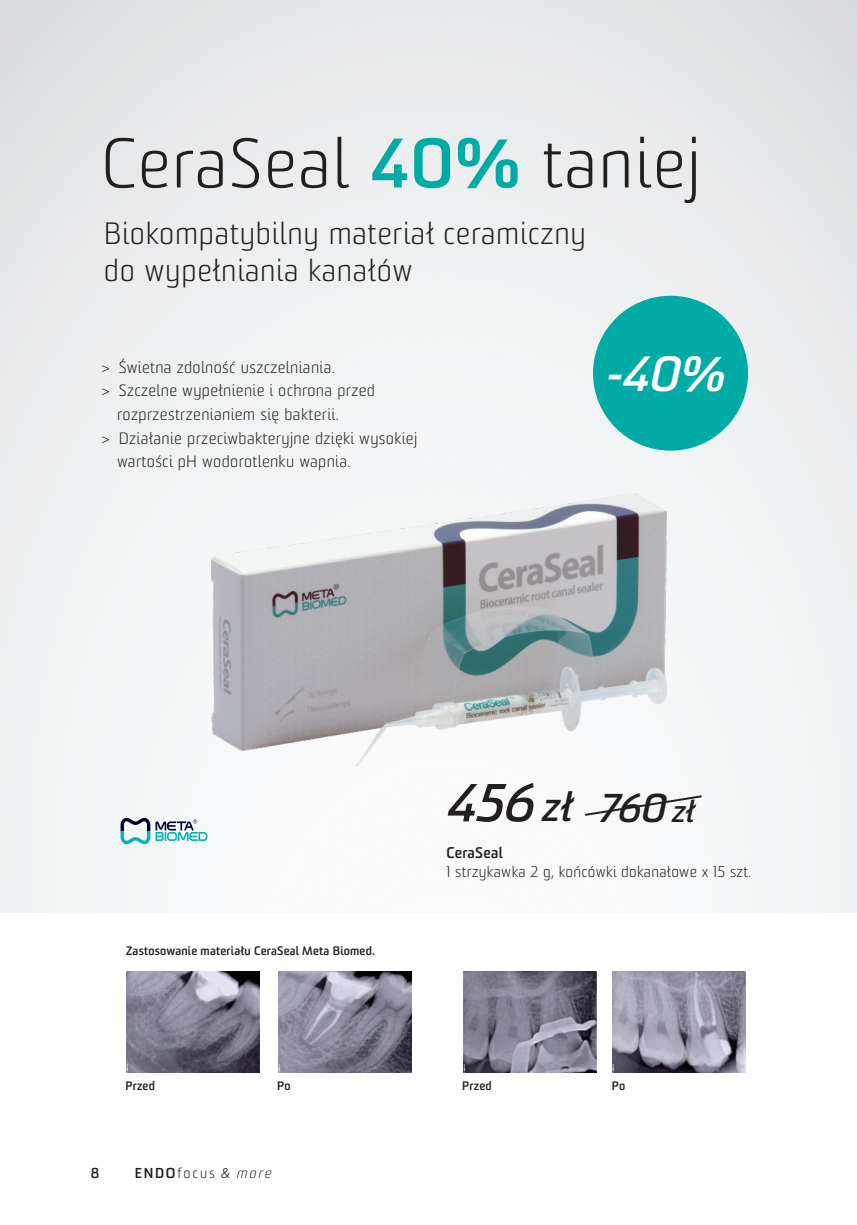
<style>
.page{position:relative;width:857px;height:1225px;background:#fff}
.page>*{position:absolute;margin:0;border:0;box-sizing:border-box;transform-origin:0 0}
.t1{font:300 68px "Sommet";letter-spacing:.025em;color:#231f20}
.t2{font:italic 700 52px "Sommet";color:#231f20}
.t3{font:italic 700 48px "Sommet";color:#fff}
.t4{font:300 30px/37.2px "Sommet";letter-spacing:.025em;color:#231f20}
.t5{font:300 16px "Sommet";letter-spacing:.025em;color:#231f20}
.t6{font:300 15px "Sommet";letter-spacing:.025em;color:#231f20}
.t7{font:700 15px "Sommet";letter-spacing:.02em;color:#231f20}
.t8{font:300 14px "Sommet";letter-spacing:.135em;color:#231f20}
.t9{font:700 14px "Sommet";color:#231f20}
.t10{font:700 12px "Sommet";letter-spacing:.02em;color:#231f20}
.s1{font-weight:700;color:#00aaa5}
.s2{font-size:40px}
.s3{font-size:39px}
.s4{font-size:30px}
.s5{font-weight:700}
.s6{font-family:"Verb";font-style:italic}
.s7{font-style:italic}
</style>
<div class="page">
<img style="left:0;top:0;width:856px;height:913px">
<img style="left:212px;top:494px;width:454px;height:272px">
<div style="left:592px;top:296px;width:155px;height:155px;background:#00aaa5;border-radius:50%"></div>
<svg style="left:582px;top:794px;width:121px;height:23px"></svg>
<img style="left:278px;top:971px;width:133px;height:101px">
<img style="left:126px;top:971px;width:133px;height:101px">
<img style="left:463px;top:971px;width:133px;height:101px">
<img style="left:612px;top:971px;width:133px;height:101px">
<svg style="left:120px;top:817px;width:87px;height:27px"></svg>
<h1 class="t1" style="left:101px;top:136px;width:601px">CeraSeal <span class="s1">40%</span> taniej</h1>
<h3 class="t4" style="left:104px;top:218px;width:483px">Biokompatybilny materiał ceramiczny do wypełniania kanałów</h3>
<p class="t5" style="left:101px;top:361px;width:235px">&gt; Świetna zdolność uszczelniania.</p>
<p class="t5" style="left:101px;top:384px;width:275px">&gt; Szczelne wypełnienie i ochrona przed</p>
<p class="t5" style="left:117px;top:408px;width:223px">rozprzestrzenianiem się bakterii.</p>
<p class="t5" style="left:101px;top:431px;width:317px">&gt; Działanie przeciwbakteryjne dzięki wysokiej</p>
<p class="t5" style="left:117px;top:455px;width:235px">wartości pH wodorotlenku wapnia.</p>
<h3 class="t3" style="left:603px;top:355px;width:121px">-40%</h3>
<h2 class="t2" style="left:445px;top:782px;width:249px">456 <span class="s2">zł</span> <span class="s3">760</span> <span class="s4">zł</span></h2>
<p class="t10" style="left:126px;top:946px;width:250px">Zastosowanie materiału CeraSeal Meta Biomed.</p>
<p class="t7" style="left:446px;top:846px;width:58px">CeraSeal</p>
<p class="t6" style="left:446px;top:866px;width:306px">1 strzykawka 2 g, końcówki dokanałowe x 15 szt.</p>
<p class="t10" style="left:125px;top:1081px;width:31px">Przed</p>
<p class="t10" style="left:277px;top:1081px;width:15px">Po</p>
<p class="t10" style="left:462px;top:1081px;width:31px">Przed</p>
<p class="t10" style="left:611px;top:1081px;width:15px">Po</p>
<p class="t9" style="left:91px;top:1167px;width:10px">8</p>
<p class="t8" style="left:135px;top:1167px;width:137px"><span class="s5">ENDO</span>focus <span class="s6">&amp;</span> <span class="s7">more</span></p>
</div>
